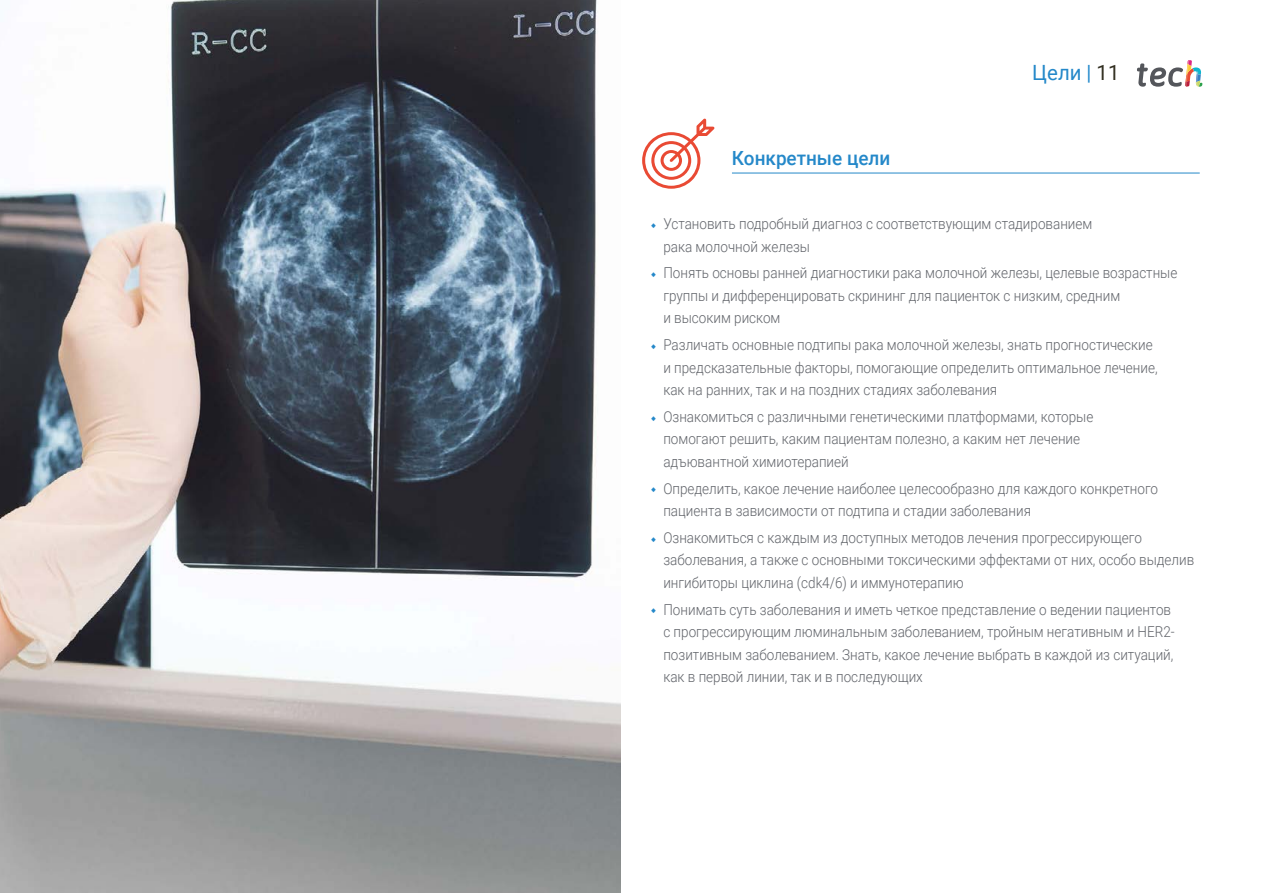
<style>
.page{position:relative;width:1263px;height:893px;background:#fff}
.page>*{position:absolute;margin:0;border:0;box-sizing:border-box;transform-origin:0 0}
.t1{font:21px "Roboto";color:#2488c9}
.t2{font:500 19.5px "Roboto";color:#2488c9}
.t3{font:300 15px/22.5px "Roboto";color:#61646a;scale:.9 1}
.s1{color:#2289cb}
.s2{color:#312e20}
</style>
<div class="page">
<svg style="left:642px;top:119px;width:72px;height:70px"></svg>
<hr style="left:732px;top:173px;width:468px;height:1px;background:#2488c9">
<svg style="left:1137px;top:60px;width:65px;height:27px"></svg>
<img style="left:0;top:0;width:621px;height:893px">
<h2 class="t2" style="left:732px;top:144px;width:160px">Конкретные цели</h2>
<h1 class="t1" style="left:1032px;top:57px;width:89px">Цели <span class="s1">|</span> <span class="s2">11</span></h1>
<p class="t3" style="left:663px;top:212px;width:478px">Установить подробный диагноз с соответствующим стадированием рака молочной железы</p>
<p class="t3" style="left:663px;top:261px;width:573px">Понять основы ранней диагностики рака молочной железы, целевые возрастные группы и дифференцировать скрининг для пациенток с низким, средним<br>и высоким риском</p>
<p class="t3" style="left:663px;top:333px;width:551px">Различать основные подтипы рака молочной железы, знать прогностические и предсказательные факторы, помогающие определить оптимальное лечение, как на ранних, так и на поздних стадиях заболевания</p>
<p class="t3" style="left:663px;top:405px;width:479px">Ознакомиться с различными генетическими платформами, которые помогают решить, каким пациентам полезно, а каким нет лечение адъювантной химиотерапией</p>
<p class="t3" style="left:663px;top:476px;width:551px">Определить, какое лечение наиболее целесообразно для каждого конкретного пациента в зависимости от подтипа и стадии заболевания</p>
<p class="t3" style="left:663px;top:526px;width:591px">Ознакомиться с каждым из доступных методов лечения прогрессирующего заболевания, а также с основными токсическими эффектами от них, особо выделив ингибиторы циклина (cdk4/6) и иммунотерапию</p>
<p class="t3" style="left:663px;top:597px;width:570px">Понимать суть заболевания и иметь четкое представление о ведении пациентов с прогрессирующим люминальным заболеванием, тройным негативным и HER2- позитивным заболеванием. Знать, какое лечение выбрать в каждой из ситуаций, как в первой линии, так и в последующих</p>
</div>
